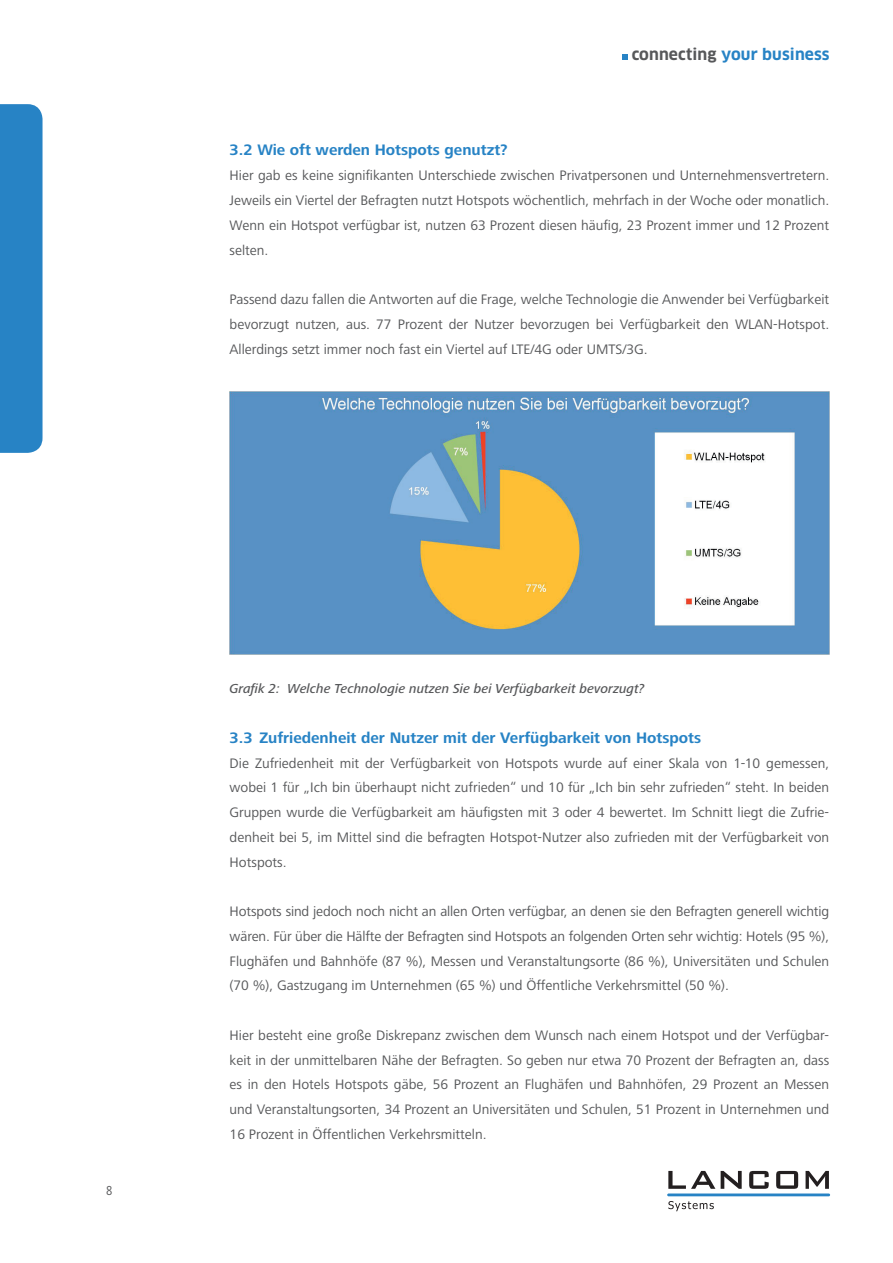
<style>
.page{position:relative;width:893px;height:1263px;background:#fff}
.page>*{position:absolute;margin:0;border:0;box-sizing:border-box;transform-origin:0 0}
.t1{font:700 15.75px "Frutiger Next LT";color:#2783c5}
.t2{font:700 15.6px "Clan OT";letter-spacing:.01em;color:#2783c5}
.t3{font:14.25px/24.8px "Frutiger Next LT";color:#57585a;text-align:justify}
.t4{font:italic 500 13.5px "Frutiger Next LT";color:#57585a}
.t5{font:condensed 13.5px "Frutiger Next LT";color:#57585a}
.s1{color:#57585a}
</style>
<div class="page">
<div style="left:0;top:104px;width:43px;height:349px;background:#2783c5"></div>
<svg style="left:668px;top:1171px;width:47px;height:18px"></svg>
<svg style="left:721px;top:1171px;width:21px;height:18px"></svg>
<svg style="left:749px;top:1171px;width:20px;height:18px"></svg>
<svg style="left:776px;top:1171px;width:22px;height:18px"></svg>
<svg style="left:806px;top:1171px;width:23px;height:18px"></svg>
<svg style="left:668px;top:1201px;width:46px;height:10px"></svg>
<hr style="left:667px;top:1193px;width:163px;height:3px;background:#2783c5">
<svg style="left:622px;top:55px;width:6px;height:5px"></svg>
<img style="left:230px;top:392px;width:599px;height:262px">
<p class="t2" style="left:632px;top:45px;width:199px"><span class="s1">connecting</span> your business</p>
<p class="t1" style="left:230px;top:141px;width:279px">3.2 Wie oft werden Hotspots genutzt?</p>
<p class="t3" style="left:230px;top:163px;width:601px">Hier gab es keine signifikanten Unterschiede zwischen Privatpersonen und Unternehmensvertretern.<br>Jeweils ein Viertel der Befragten nutzt Hotspots wöchentlich, mehrfach in der Woche oder monatlich.<br>Wenn ein Hotspot verfügbar ist, nutzen 63 Prozent diesen häufig, 23 Prozent immer und 12 Prozent selten.</p>
<p class="t3" style="left:230px;top:287px;width:601px">Passend dazu fallen die Antworten auf die Frage, welche Technologie die Anwender bei Verfügbarkeit bevorzugt nutzen, aus. 77 Prozent der Nutzer bevorzugen bei Verfügbarkeit den WLAN-Hotspot.<br>Allerdings setzt immer noch fast ein Viertel auf LTE/4G oder UMTS/3G.</p>
<p class="t5" style="left:106px;top:1183px;width:8px">8</p>
<p class="t4" style="left:230px;top:681px;width:417px">Grafik 2: Welche Technologie nutzen Sie bei Verfügbarkeit bevorzugt?</p>
<p class="t1" style="left:230px;top:729px;width:473px">3.3 Zufriedenheit der Nutzer mit der Verfügbarkeit von Hotspots</p>
<p class="t3" style="left:230px;top:750px;width:601px">Die Zufriedenheit mit der Verfügbarkeit von Hotspots wurde auf einer Skala von 1-10 gemessen, wobei 1 für „Ich bin überhaupt nicht zufrieden“ und 10 für „Ich bin sehr zufrieden“ steht. In beiden Gruppen wurde die Verfügbarkeit am häufigsten mit 3 oder 4 bewertet. Im Schnitt liegt die Zufrie&shy;denheit bei 5, im Mittel sind die befragten Hotspot-Nutzer also zufrieden mit der Verfügbarkeit von Hotspots.</p>
<p class="t3" style="left:230px;top:899px;width:601px">Hotspots sind jedoch noch nicht an allen Orten verfügbar, an denen sie den Befragten generell wichtig wären. Für über die Hälfte der Befragten sind Hotspots an folgenden Orten sehr wichtig: Hotels (95 %), Flughäfen und Bahnhöfe (87 %), Messen und Veranstaltungsorte (86 %), Universitäten und Schulen (70 %), Gastzugang im Unternehmen (65 %) und Öffentliche Verkehrsmittel (50 %).</p>
<p class="t3" style="left:230px;top:1023px;width:601px">Hier besteht eine große Diskrepanz zwischen dem Wunsch nach einem Hotspot und der Verfügbar&shy;keit in der unmittelbaren Nähe der Befragten. So geben nur etwa 70 Prozent der Befragten an, dass es in den Hotels Hotspots gäbe, 56 Prozent an Flughäfen und Bahnhöfen, 29 Prozent an Messen und Veranstaltungsorten, 34 Prozent an Universitäten und Schulen, 51 Prozent in Unternehmen und 16 Prozent in Öffentlichen Verkehrsmitteln.</p>
</div>
